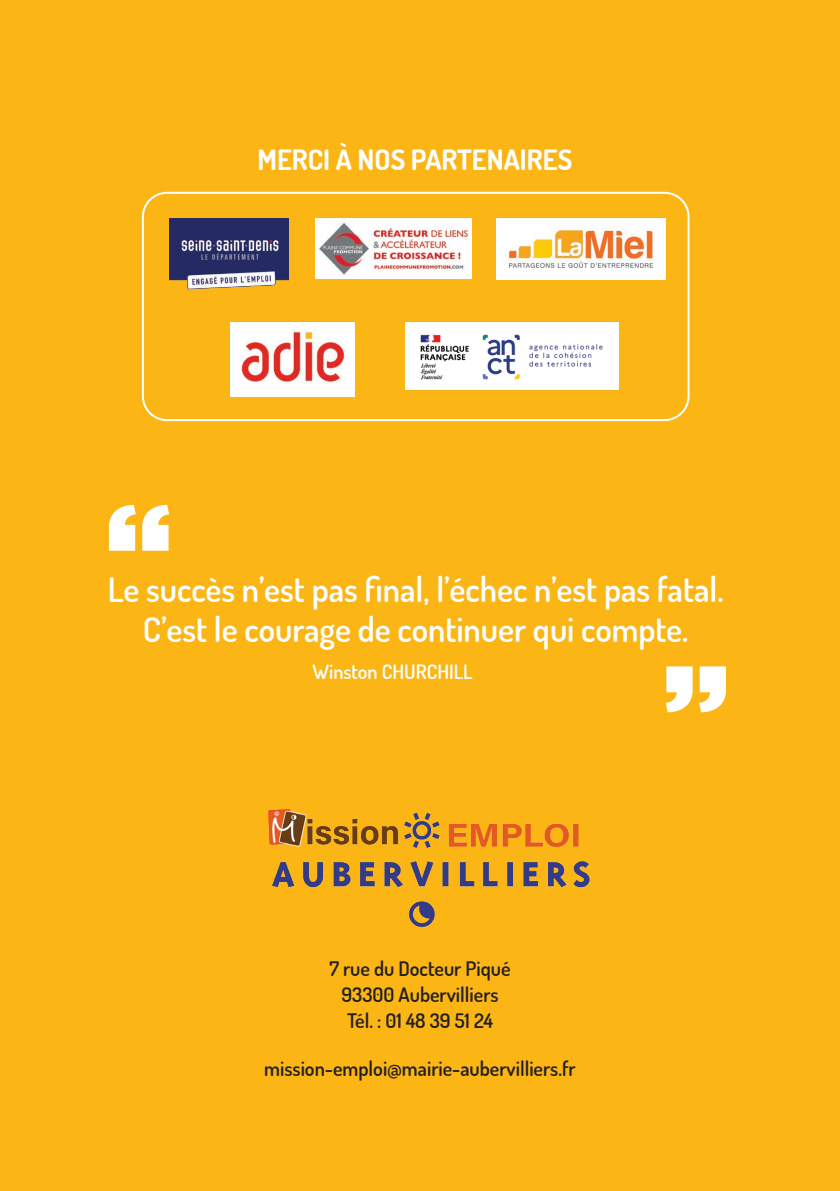
<style>
.page{position:relative;width:840px;height:1191px;background:#fff}
.page>*{position:absolute;margin:0;border:0;box-sizing:border-box;transform-origin:0 0}
.t1{font:600 33.6px "Dosis";color:#fff}
.t2{font:700 28px "Dosis";color:#fff}
.t3{font:600 20px "Dosis";color:#231f20}
.t4{font:600 19.8px "Dosis";color:#fff}
</style>
<div class="page">
<div style="left:0;top:0;width:839px;height:1191px;background:#fbb616"></div>
<div style="left:142px;top:192px;width:547px;height:229px;border:2px solid #fff;border-radius:24px"></div>
<img style="left:170px;top:218px;width:118px;height:72px">
<img style="left:315px;top:218px;width:156px;height:61px">
<img style="left:231px;top:323px;width:123px;height:73px">
<img style="left:268px;top:809px;width:322px;height:118px">
<img style="left:405px;top:323px;width:213px;height:67px">
<img style="left:496px;top:218px;width:169px;height:62px">
<svg style="left:142px;top:505px;width:27px;height:46px"></svg>
<svg style="left:109px;top:505px;width:27px;height:46px"></svg>
<svg style="left:665px;top:666px;width:27px;height:46px"></svg>
<svg style="left:699px;top:666px;width:26px;height:46px"></svg>
<p class="t2" style="left:257px;top:140px;width:316px">MERCI À NOS PARTENAIRES</p>
<p class="t1" style="left:108px;top:566px;width:616px">Le succès n’est pas final, l’échec n’est pas fatal.</p>
<p class="t1" style="left:143px;top:606px;width:546px">C’est le courage de continuer qui compte.</p>
<p class="t4" style="left:312px;top:658px;width:162px">Winston CHURCHILL</p>
<p class="t3" style="left:329px;top:954px;width:182px">7 rue du Docteur Piqué</p>
<p class="t3" style="left:341px;top:980px;width:158px">93300 Aubervilliers</p>
<p class="t3" style="left:347px;top:1006px;width:147px">Tél. : 01 48 39 51 24</p>
<p class="t3" style="left:264px;top:1054px;width:313px">mission-emploi@mairie-aubervilliers.fr</p>
</div>
